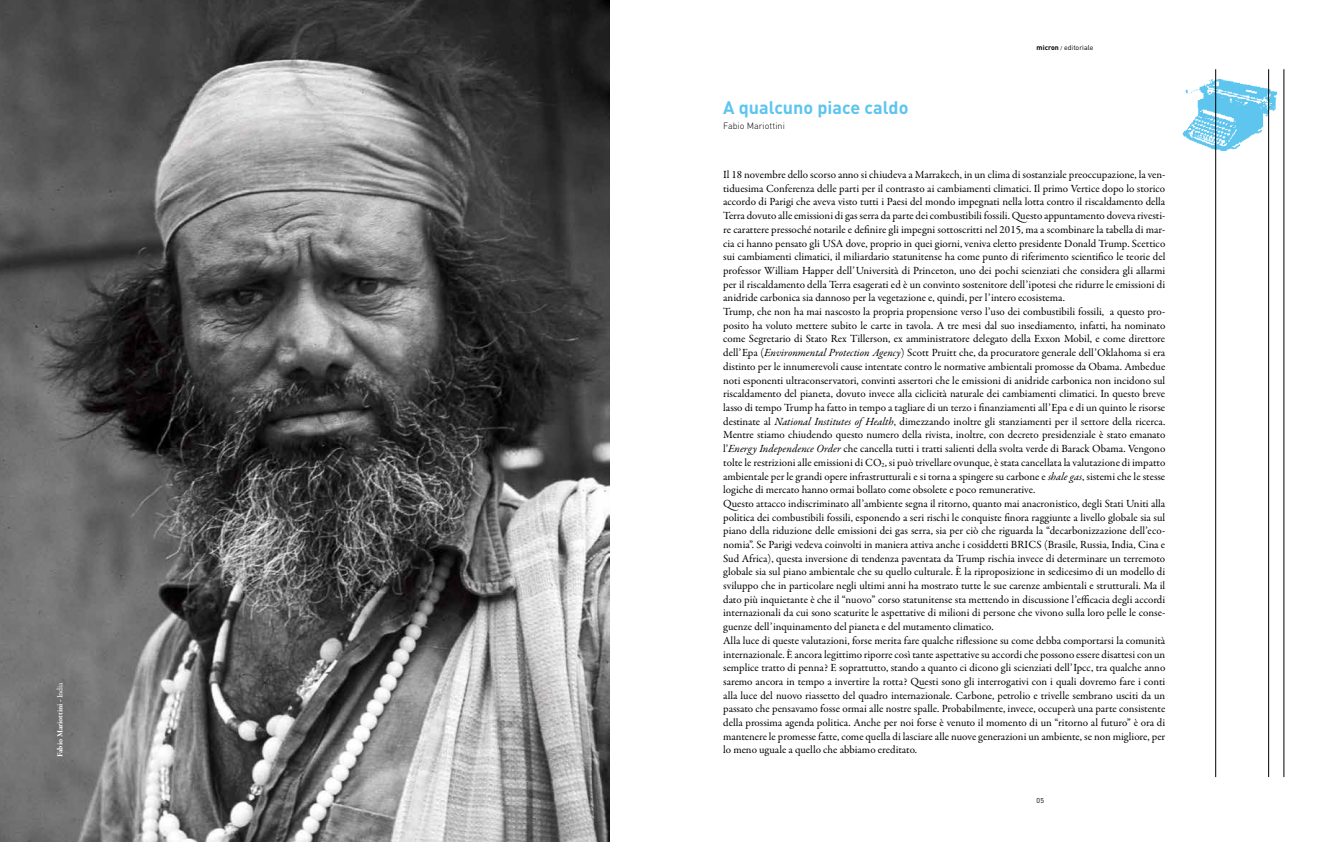
<style>
.page{position:relative;width:1333px;height:842px;background:#fff}
.page>*{position:absolute;margin:0;border:0;box-sizing:border-box;transform-origin:0 0}
.t1{font:700 18px "DIN";color:#5cc5ef}
.t2{font:11px/13.7px "Garamond Premr Pro";color:#000}
.t3{font:300 9px "DIN";color:#000}
.t4{font:700 8px "Garamond Premr Pro";letter-spacing:-.01em;color:#fff}
.t5{font:7px "DIN";color:#000}
.s1{font-weight:400}
.s2{font-weight:700}
.s3{font-size:5px}
.s4{font-style:italic}
</style>
<div class="page">
<img style="left:0;top:0;width:609px;height:842px">
<img style="left:1182px;top:77px;width:96px;height:75px">
<hr style="left:1283px;top:70px;width:1px;height:706px;background:#000">
<hr style="left:1215px;top:70px;width:1px;height:706px;background:#000">
<hr style="left:1268px;top:70px;width:1px;height:706px;background:#000">
<p class="t4" style="left:55px;top:757px;width:76px;rotate:-90deg">Fabio Mariottini - <span class="s1">India</span></p>
<h1 class="t1" style="left:723px;top:96px;width:187px">A qualcuno piace caldo</h1>
<p class="t3" style="left:723px;top:120px;width:63px">Fabio Mariottini</p>
<p class="t5" style="left:1036px;top:43px;width:58px"><span class="s2">micron</span> <span class="s3">/</span> editoriale</p>
<p class="t2" style="left:723px;top:168px;width:443px">Il 18 novembre dello scorso anno si chiudeva a Marrakech, in un clima di sostanziale preoccupazione, la ven&shy;tiduesima Conferenza delle parti per il contrasto ai cambiamenti climatici. Il primo Vertice dopo lo storico accordo di Parigi che aveva visto tutti i Paesi del mondo impegnati nella lotta contro il riscaldamento della Terra dovuto alle emissioni di gas serra da parte dei combustibili fossili. Questo appuntamento doveva rivesti&shy;re carattere pressoché notarile e definire gli impegni sottoscritti nel 2015, ma a scombinare la tabella di mar&shy;cia ci hanno pensato gli USA dove, proprio in quei giorni, veniva eletto presidente Donald Trump. Scettico sui cambiamenti climatici, il miliardario statunitense ha come punto di riferimento scientifico le teorie del professor William Happer dell’Università di Princeton, uno dei pochi scienziati che considera gli allarmi per il riscaldamento della Terra esagerati ed è un convinto sostenitore dell’ipotesi che ridurre le emissioni di anidride carbonica sia dannoso per la vegetazione e, quindi, per l’intero ecosistema.<br>Trump, che non ha mai nascosto la propria propensione verso l’uso dei combustibili fossili, a questo pro&shy;posito ha voluto mettere subito le carte in tavola. A tre mesi dal suo insediamento, infatti, ha nominato come Segretario di Stato Rex Tillerson, ex amministratore delegato della Exxon Mobil, e come direttore dell’Epa (<span class="s4">Environmental Protection Agency</span>) Scott Pruitt che, da procuratore generale dell’Oklahoma si era distinto per le innumerevoli cause intentate contro le normative ambientali promosse da Obama. Ambedue noti esponenti ultraconservatori, convinti assertori che le emissioni di anidride carbonica non incidono sul riscaldamento del pianeta, dovuto invece alla ciclicità naturale dei cambiamenti climatici. In questo breve lasso di tempo Trump ha fatto in tempo a tagliare di un terzo i finanziamenti all’Epa e di un quinto le risorse destinate al <span class="s4">National Institutes of Health</span>, dimezzando inoltre gli stanziamenti per il settore della ricerca.<br>Mentre stiamo chiudendo questo numero della rivista, inoltre, con decreto presidenziale è stato emanato l’<span class="s4">Energy Independence Order</span> che cancella tutti i tratti salienti della svolta verde di Barack Obama. Vengono tolte le restrizioni alle emissioni di CO<sub>2</sub>, si può trivellare ovunque, è stata cancellata la valutazione di impatto ambientale per le grandi opere infrastrutturali e si torna a spingere su carbone e <span class="s4">shale gas</span>, sistemi che le stesse logiche di mercato hanno ormai bollato come obsolete e poco remunerative.<br>Questo attacco indiscriminato all’ambiente segna il ritorno, quanto mai anacronistico, degli Stati Uniti alla politica dei combustibili fossili, esponendo a seri rischi le conquiste finora raggiunte a livello globale sia sul piano della riduzione delle emissioni dei gas serra, sia per ciò che riguarda la “decarbonizzazione dell’eco&shy;nomia”. Se Parigi vedeva coinvolti in maniera attiva anche i cosiddetti BRICS (Brasile, Russia, India, Cina e Sud Africa), questa inversione di tendenza paventata da Trump rischia invece di determinare un terremoto globale sia sul piano ambientale che su quello culturale. È la riproposizione in sedicesimo di un modello di sviluppo che in particolare negli ultimi anni ha mostrato tutte le sue carenze ambientali e strutturali. Ma il dato più inquietante è che il “nuovo” corso statunitense sta mettendo in discussione l’efficacia degli accordi internazionali da cui sono scaturite le aspettative di milioni di persone che vivono sulla loro pelle le conse&shy;guenze dell’inquinamento del pianeta e del mutamento climatico.<br>Alla luce di queste valutazioni, forse merita fare qualche riflessione su come debba comportarsi la comunità internazionale. È ancora legittimo riporre così tante aspettative su accordi che possono essere disattesi con un semplice tratto di penna? E soprattutto, stando a quanto ci dicono gli scienziati dell’Ipcc, tra qualche anno saremo ancora in tempo a invertire la rotta? Questi sono gli interrogativi con i quali dovremo fare i conti alla luce del nuovo riassetto del quadro internazionale. Carbone, petrolio e trivelle sembrano usciti da un passato che pensavamo fosse ormai alle nostre spalle. Probabilmente, invece, occuperà una parte consistente della prossima agenda politica. Anche per noi forse è venuto il momento di un “ritorno al futuro” è ora di mantenere le promesse fatte, come quella di lasciare alle nuove generazioni un ambiente, se non migliore, per lo meno uguale a quello che abbiamo ereditato.</p>
<p class="t5" style="left:1036px;top:796px;width:9px">05</p>
</div>
